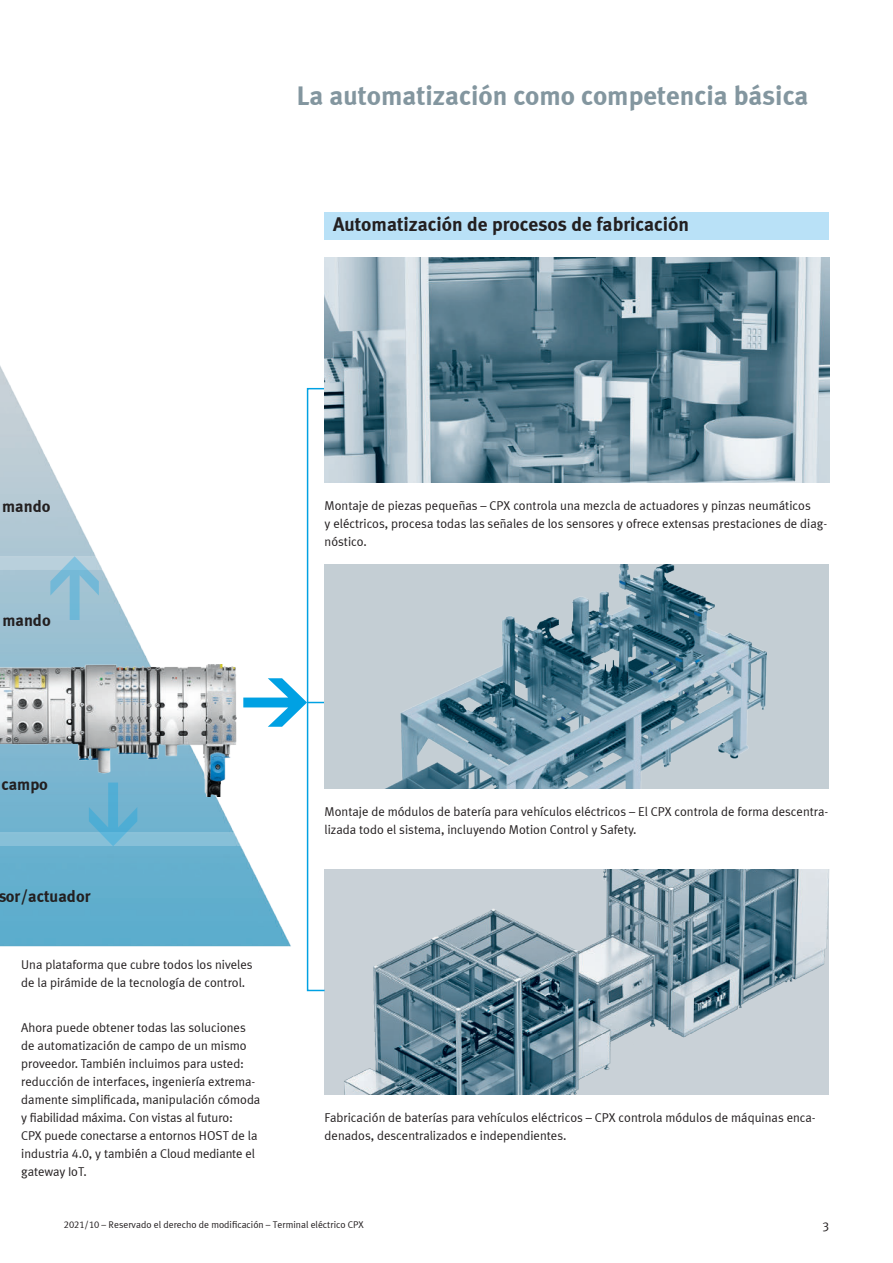
<style>
.page{position:relative;width:893px;height:1263px;background:#fff}
.page>*{position:absolute;margin:0;border:0;box-sizing:border-box;transform-origin:0 0}
.t1{font:700 27px "Meta Plus LF";color:#83969f}
.t2{font:700 19.5px "Meta Plus LF";color:#231f20}
.t3{font:700 16.5px "Meta Plus LF";color:#231f20}
.t4{font:12.75px/18px "Meta Plus LF";color:#231f20}
.t5{font:9.75px "Meta Plus LF";color:#231f20}
</style>
<div class="page">
<img style="left:0;top:365px;width:322px;height:613px">
<svg style="left:0;top:832px;width:305px;height:14px;fill:#87c0d8"></svg>
<svg style="left:0;top:556px;width:305px;height:14px"></svg>
<img style="left:0;top:665px;width:237px;height:132px">
<div style="left:325px;top:213px;width:504px;height:27px;background:#b9e1f7"></div>
<img style="left:325px;top:869px;width:504px;height:226px">
<svg style="left:50px;top:556px;width:49px;height:64px;background:#94c1d6"></svg>
<svg style="left:89px;top:782px;width:48px;height:64px;background:#6ab3d2"></svg>
<div style="left:307px;top:388px;width:18px;height:603px;border:1px solid #00a1e3"></div>
<svg style="left:243px;top:678px;width:82px;height:49px"></svg>
<img style="left:325px;top:258px;width:504px;height:225px">
<div style="left:325px;top:564px;width:504px;height:225px;background:#c4ced4"></div>
<img style="left:385px;top:564px;width:382px;height:225px">
<h1 class="t1" style="left:297px;top:84px;width:513px">La automatización como competencia básica</h1>
<h2 class="t2" style="left:333px;top:216px;width:357px">Automatización de procesos de fabricación</h2>
<p class="t3" style="left:2px;top:499px;width:50px">mando</p>
<p class="t3" style="left:2px;top:614px;width:50px">mando</p>
<p class="t3" style="left:1px;top:777px;width:48px">campo</p>
<p class="t3" style="left:-2px;top:886px;width:94px">sor/actuador</p>
<p class="t4" style="left:21px;top:956px;width:233px">Una plataforma que cubre todos los niveles de la pirámide de la tecnología de control.</p>
<p class="t4" style="left:21px;top:1019px;width:241px">Ahora puede obtener todas las soluciones de automatización de campo de un mismo proveedor. También incluimos para usted: reducción de interfaces, ingeniería extre ma&shy;damente simplificada, manipulación cómoda y fiabilidad máxima. Con vistas al futuro:<br>CPX puede conectarse a entornos HOST de la industria 4.0, y también a Cloud mediante el gateway IoT.</p>
<p class="t4" style="left:325px;top:496px;width:504px">Montaje de piezas pequeñas – CPX controla una mezcla de actuadores y pinzas neumáticos<br>y eléctricos, procesa todas las señales de los sensores y ofrece extensas prestaciones de diag&shy;nóstico.</p>
<p class="t4" style="left:325px;top:802px;width:505px">Montaje de módulos de batería para vehículos eléctricos – El CPX controla de forma descentra&shy;lizada todo el sistema, incluyendo Motion Control y Safety.</p>
<p class="t4" style="left:325px;top:1108px;width:493px">Fabricación de baterías para vehículos eléctricos – CPX controla módulos de máquinas enca&shy;denados, descentralizados e independientes.</p>
<p class="t5" style="left:64px;top:1219px;width:301px">2021/10 – Reservado el derecho de modificación – Terminal eléctrico CPX</p>
<p class="t4" style="left:822px;top:1218px;width:8px">3</p>
</div>
